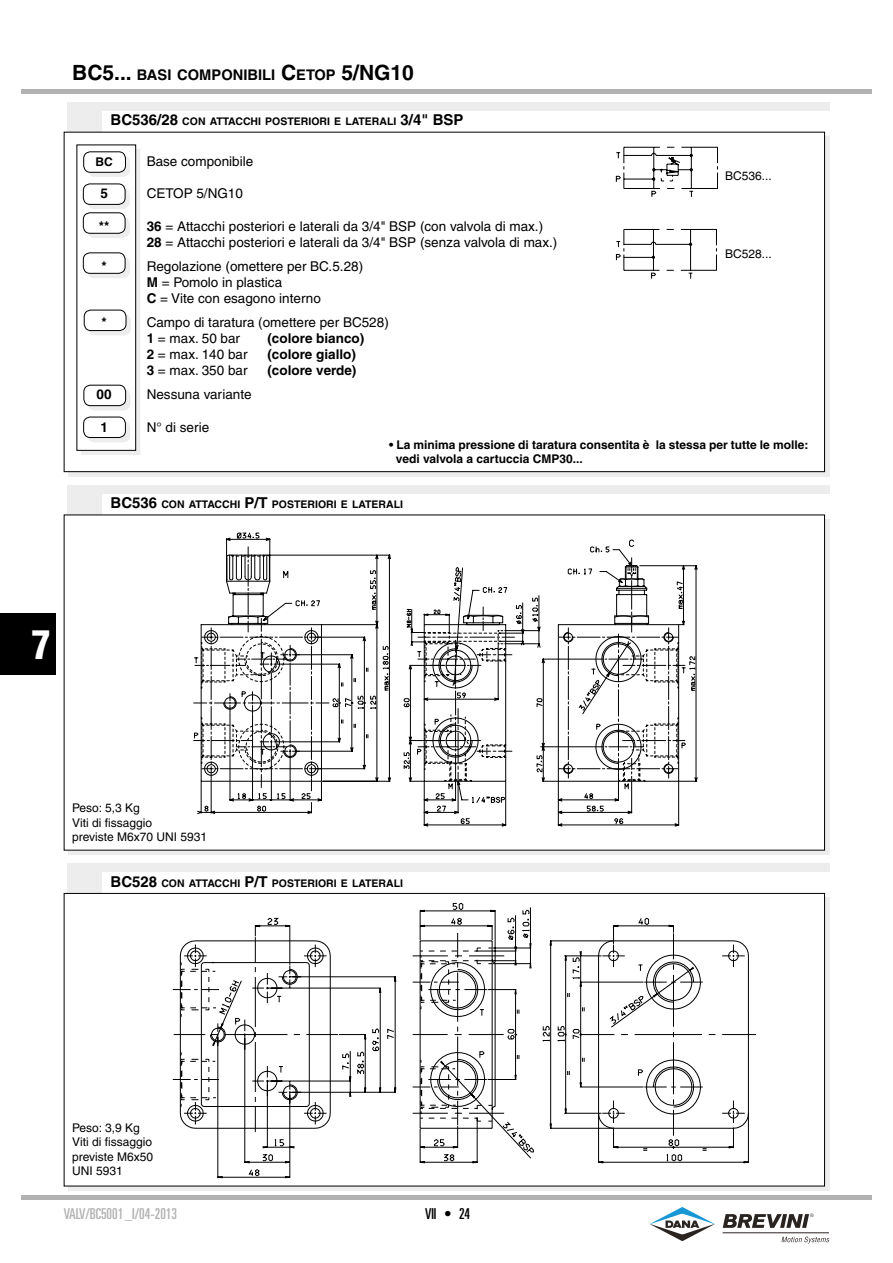
<style>
.page{position:relative;width:893px;height:1263px;background:#fff}
.page>*{position:absolute;margin:0;border:0;box-sizing:border-box;transform-origin:0 0}
.t1{font:900 condensed 39px "Helvetica";color:#fff}
.t2{font:ultra-condensed 15px "Univers";color:#b3b2b2}
.t3{font:ultra-condensed 15px "Univers";color:#000}
.t4{font:700 14.7px "Helvetica";color:#000}
.t5{font:13.5px/16.2px "Helvetica";color:#000}
.t6{font:700 13.5px "Helvetica";color:#000}
.t7{font:700 12px/14.4px "Helvetica";color:#000}
.t8{font:12px/14.4px "Helvetica";color:#000}
.t9{font:12px "Helvetica";color:#000}
.t10{font:700 10.5px "Helvetica";color:#000}
.t11{font:300 4.65px "Helvetica Neue";color:#2b2422}
.s1{font-size:21px}
.s2{font-size:15px}
.s3{font-weight:700}
</style>
<div class="page">
<hr style="left:21px;top:1195px;width:851px;height:4px;background:#b3b2b2">
<div style="left:21px;top:89px;width:851px;height:5px;background:#b3b2b2"></div>
<div style="left:0;top:613px;width:55px;height:61px;background:#000"></div>
<div style="left:68px;top:863px;width:761px;height:9px;background:#ededed"></div>
<div style="left:68px;top:863px;width:34px;height:30px;background:#ededed"></div>
<div style="left:68px;top:485px;width:761px;height:8px;background:#ededed"></div>
<div style="left:68px;top:485px;width:34px;height:29px;background:#ededed"></div>
<div style="left:68px;top:102px;width:761px;height:9px;background:#ededed"></div>
<div style="left:68px;top:102px;width:34px;height:30px;background:#ededed"></div>
<svg style="left:68px;top:519px;width:761px;height:336px;fill:#ededed"></svg>
<div style="left:64px;top:515px;width:760px;height:335px;background:#fff"></div>
<svg style="left:81px;top:149px;width:59px;height:306px"></svg>
<div style="left:77px;top:145px;width:59px;height:305px;background:#fff"></div>
<div style="left:76px;top:145px;width:60px;height:306px;border:1px solid #000"></div>
<div style="left:88px;top:156px;width:41px;height:20px;background:#ededed;border-radius:7px"></div>
<div style="left:88px;top:156px;width:42px;height:21px;border:2px solid #ededed;border-radius:7px"></div>
<div style="left:84px;top:152px;width:41px;height:20px;background:#fff;border-radius:7px"></div>
<div style="left:83px;top:151px;width:43px;height:22px;border:1px solid #000;border-radius:7px"></div>
<svg style="left:88px;top:189px;width:41px;height:19px"></svg>
<div style="left:87px;top:188px;width:43px;height:21px;border:2px solid #ededed;border-radius:7px"></div>
<div style="left:83px;top:184px;width:42px;height:20px;background:#fff;border-radius:7px"></div>
<div style="left:83px;top:184px;width:42px;height:21px;border:1px solid #000;border-radius:7px"></div>
<svg style="left:88px;top:217px;width:41px;height:20px"></svg>
<div style="left:87px;top:217px;width:43px;height:21px;border:2px solid #ededed;border-radius:7px"></div>
<div style="left:83px;top:213px;width:42px;height:20px;background:#fff;border-radius:7px"></div>
<div style="left:83px;top:212px;width:42px;height:22px;border:1px solid #000;border-radius:7px"></div>
<div style="left:88px;top:257px;width:41px;height:21px;background:#ededed;border-radius:7px"></div>
<div style="left:87px;top:257px;width:43px;height:21px;border:1px solid #ededed;border-radius:7px"></div>
<div style="left:83px;top:253px;width:42px;height:20px;background:#fff;border-radius:7px"></div>
<div style="left:83px;top:252px;width:42px;height:22px;border:1px solid #000;border-radius:7px"></div>
<svg style="left:89px;top:314px;width:41px;height:21px"></svg>
<div style="left:88px;top:314px;width:43px;height:21px;border:1px solid #ededed;border-radius:7px"></div>
<div style="left:84px;top:310px;width:42px;height:21px;background:#fff;border-radius:7px"></div>
<div style="left:84px;top:310px;width:42px;height:21px;border:1px solid #000;border-radius:7px"></div>
<svg style="left:88px;top:389px;width:42px;height:21px"></svg>
<div style="left:88px;top:389px;width:42px;height:21px;border:1px solid #ededed;border-radius:7px"></div>
<div style="left:84px;top:385px;width:42px;height:21px;background:#fff;border-radius:7px"></div>
<div style="left:83px;top:385px;width:43px;height:21px;border:1px solid #000;border-radius:7px"></div>
<div style="left:88px;top:421px;width:42px;height:21px;background:#ededed;border-radius:7px"></div>
<div style="left:88px;top:421px;width:42px;height:21px;border:1px solid #ededed;border-radius:7px"></div>
<div style="left:84px;top:417px;width:41px;height:20px;background:#fff;border-radius:7px"></div>
<div style="left:83px;top:417px;width:43px;height:21px;border:1px solid #000;border-radius:7px"></div>
<svg style="left:68px;top:897px;width:761px;height:294px;fill:#ededed"></svg>
<div style="left:64px;top:893px;width:760px;height:293px;background:#fff"></div>
<svg style="left:616px;top:147px;width:102px;height:50px"></svg>
<svg style="left:616px;top:229px;width:101px;height:50px"></svg>
<svg style="left:423px;top:565px;width:275px;height:262px"></svg>
<svg style="left:193px;top:539px;width:493px;height:262px"></svg>
<svg style="left:205px;top:568px;width:490px;height:256px"></svg>
<svg style="left:217px;top:940px;width:539px;height:238px"></svg>
<svg style="left:172px;top:903px;width:535px;height:273px"></svg>
<svg style="left:650px;top:1207px;width:65px;height:35px"></svg>
<svg style="left:781px;top:1236px;width:48px;height:7px"></svg>
<svg style="left:723px;top:1214px;width:86px;height:14px"></svg>
<hr style="left:723px;top:1232px;width:106px;height:1px;background:#2a2421">
<p class="t4" style="left:72px;top:66px;width:343px"><span class="s1">BC5...</span> BASI COMPONIBI LI <span class="s1">C</span>ETOP <span class="s1">5/NG 10</span></p>
<p class="t10" style="left:111px;top:115px;width:344px"><span class="s2">BC536/28</span> CON ATTACCHI POSTERIORI E LATERALI <span class="s2">3/4" BSP</span></p>
<p class="t7" style="left:96px;top:154px;width:19px">BC</p>
<p class="t5" style="left:147px;top:153px;width:108px">Base componibile</p>
<p class="t6" style="left:100px;top:185px;width:9px">5</p>
<p class="t5" style="left:147px;top:186px;width:98px">CETOP 5/NG10</p>
<p class="t6" style="left:99px;top:218px;width:12px">**</p>
<p class="t5" style="left:147px;top:218px;width:412px"><span class="s3">36</span> = Attacchi posteriori e laterali da 3/4" BSP (con valvola di max.)<br><span class="s3">28</span> = Attacchi posteriori e laterali da 3/4" BSP (senza valvola di max.)</p>
<p class="t6" style="left:102px;top:258px;width:7px">*</p>
<p class="t5" style="left:147px;top:258px;width:218px">Regolazione (omettere per BC.5.28)<br><span class="s3">M</span> = Pomolo in plastica<br><span class="s3">C</span> = Vite con esagono interno</p>
<p class="t6" style="left:102px;top:314px;width:7px">*</p>
<p class="t5" style="left:147px;top:314px;width:244px">Campo di taratura (omettere per BC528)<br><span class="s3">1</span> = max. 50 bar</p>
<p class="t6" style="left:267px;top:330px;width:98px">(colore bianco)</p>
<p class="t5" style="left:147px;top:346px;width:102px"><span class="s3">2</span> = max. 140 bar</p>
<p class="t6" style="left:267px;top:346px;width:90px">(colore giallo)</p>
<p class="t5" style="left:147px;top:363px;width:102px"><span class="s3">3</span> = max. 350 bar</p>
<p class="t6" style="left:267px;top:362px;width:91px">(colore verde)</p>
<p class="t6" style="left:97px;top:386px;width:17px">00</p>
<p class="t5" style="left:147px;top:386px;width:106px">Nessuna variante</p>
<p class="t6" style="left:100px;top:419px;width:9px">1</p>
<p class="t5" style="left:147px;top:419px;width:64px">N° di serie</p>
<p class="t9" style="left:725px;top:169px;width:48px">BC536...</p>
<p class="t9" style="left:725px;top:247px;width:48px">BC528...</p>
<p class="t7" style="left:396px;top:437px;width:414px;text-indent:-7px">• La minima pressione di taratura consentita è la stessa per tutte le molle: vedi valvola a cartuccia CMP30...</p>
<p class="t10" style="left:111px;top:498px;width:293px"><span class="s2">BC536</span> CON ATTACCHI <span class="s2">P/T</span> POSTERIORI E LATERALI</p>
<h1 class="t1" style="left:32px;top:620px;width:21px">7</h1>
<p class="t8" style="left:72px;top:801px;width:137px">Peso: 5,3 Kg<br>Viti di fissaggio<br>previste M6x70 UNI 5931</p>
<p class="t10" style="left:111px;top:876px;width:293px"><span class="s2">BC528</span> CON ATTACCHI <span class="s2">P/T</span> POSTERIORI E LATERALI</p>
<p class="t8" style="left:72px;top:1120px;width:82px">Peso: 3,9 Kg<br>Viti di fissaggio previste M6x50<br>UNI 5931</p>
<p class="t2" style="left:64px;top:1205px;width:115px">VALV/BC5001_I/04-2013</p>
<p class="t11" style="left:810px;top:1213px;width:5px">®</p>
<p class="t3" style="left:425px;top:1205px;width:47px">VII • 24</p>
</div>
